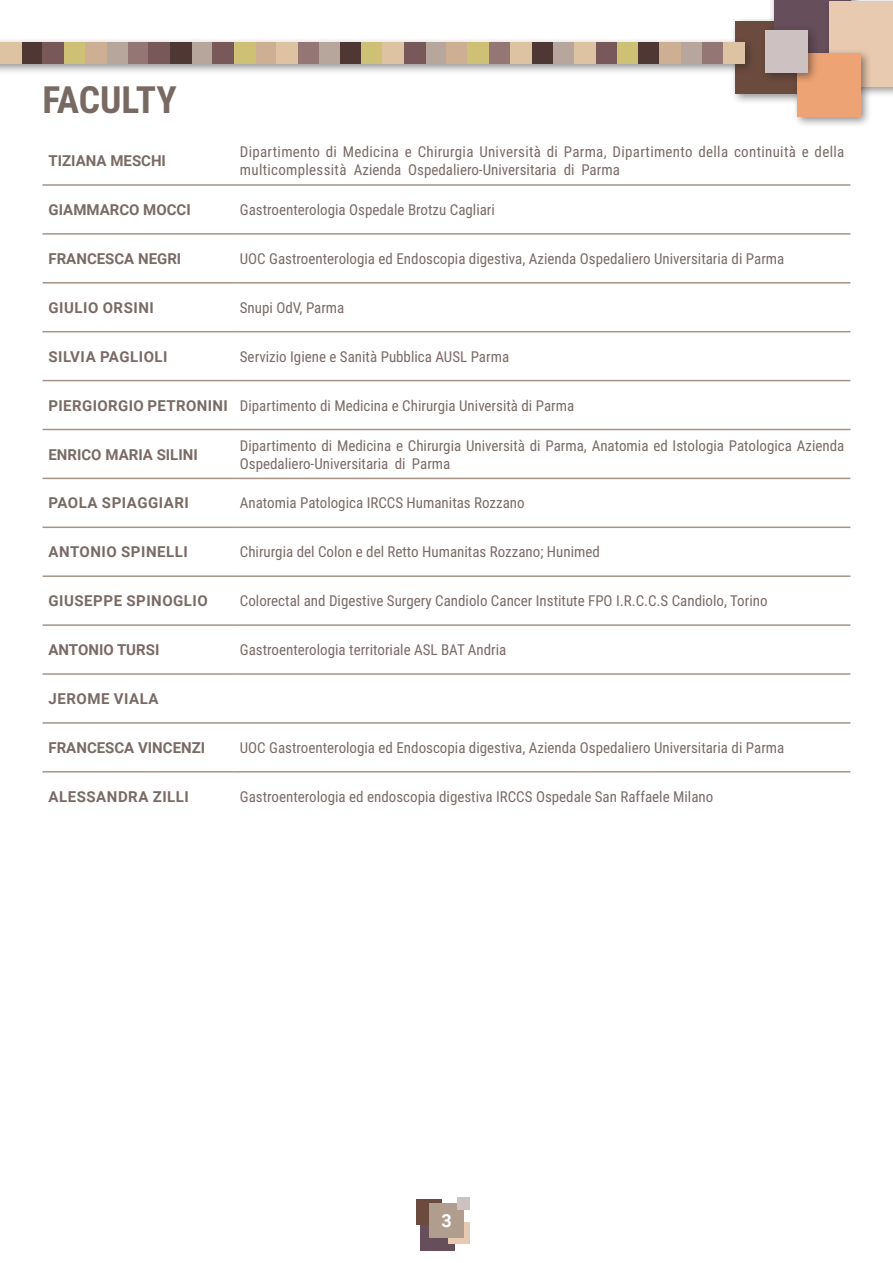
<style>
.page{position:relative;width:893px;height:1263px;background:#fff}
.page>*{position:absolute;margin:0;border:0;box-sizing:border-box;transform-origin:0 0}
.t1{font:700 37.5px "Roboto Condensed";letter-spacing:-.005em;color:#796963}
.t2{font:700 18px "Roboto";color:#fff}
.t3{font:15px "Roboto Condensed";color:#7a6a66}
.t4{font:700 15px "Roboto";letter-spacing:.025em;color:#7a6a66}
.t5{font:15px "Roboto Condensed";color:#7a6a67}
.t6{font:15px "Roboto Condensed";letter-spacing:.02em;color:#7a6a66}
.t7{font:700 15px "Roboto";color:#7a6a66}
.t8{font:700 15px "Roboto";color:#7a6a67}
</style>
<div class="page">
<div style="left:421px;top:1216px;width:34px;height:34px;background:#664e5b"></div>
<div style="left:417px;top:1199px;width:25px;height:26px;background:#6b4b3e"></div>
<div style="left:449px;top:1222px;width:21px;height:22px;background:#e8cab0"></div>
<div style="left:429px;top:1203px;width:34px;height:34px;background:#b19d8e"></div>
<div style="left:457px;top:1197px;width:13px;height:13px;background:#cdc1c1"></div>
<div style="left:730px;top:16px;width:89px;height:89px;background:#231f20;opacity:.5"></div>
<div style="left:736px;top:21px;width:72px;height:73px;background:#6b4b3e"></div>
<div style="left:774px;top:0;width:76px;height:64px;background:#664e5b"></div>
<div style="left:824px;top:0;width:69px;height:97px;background:#231f20;opacity:.5"></div>
<div style="left:829px;top:1px;width:64px;height:85px;background:#e8cab0"></div>
<div style="left:792px;top:48px;width:80px;height:80px;background:#231f20;opacity:.5"></div>
<div style="left:797px;top:53px;width:64px;height:64px;background:#eda374"></div>
<div style="left:760px;top:25px;width:59px;height:58px;background:#231f20;opacity:.5"></div>
<div style="left:765px;top:30px;width:43px;height:42px;background:#cdc1c1"></div>
<div style="left:0;top:37px;width:755px;height:38px;background:#231f20;opacity:.5"></div>
<div style="left:723px;top:43px;width:21px;height:21px;background:#ddc3a2"></div>
<div style="left:702px;top:43px;width:21px;height:21px;background:#947674"></div>
<div style="left:298px;top:43px;width:21px;height:21px;background:#947674"></div>
<div style="left:489px;top:43px;width:21px;height:21px;background:#947674"></div>
<div style="left:128px;top:43px;width:21px;height:21px;background:#947674"></div>
<div style="left:680px;top:43px;width:22px;height:21px;background:#b7a69c"></div>
<div style="left:106px;top:43px;width:22px;height:21px;background:#b7a69c"></div>
<div style="left:553px;top:43px;width:21px;height:21px;background:#b7a69c"></div>
<div style="left:319px;top:43px;width:21px;height:21px;background:#b7a69c"></div>
<div style="left:425px;top:43px;width:21px;height:21px;background:#b7a69c"></div>
<div style="left:191px;top:43px;width:22px;height:21px;background:#b7a69c"></div>
<div style="left:659px;top:43px;width:21px;height:21px;background:#cdaf93"></div>
<div style="left:255px;top:43px;width:21px;height:21px;background:#cdaf93"></div>
<div style="left:85px;top:43px;width:21px;height:21px;background:#cdaf93"></div>
<div style="left:446px;top:43px;width:22px;height:21px;background:#cdaf93"></div>
<div style="left:638px;top:43px;width:21px;height:21px;background:#4f3733"></div>
<div style="left:531px;top:43px;width:22px;height:21px;background:#4f3733"></div>
<div style="left:21px;top:43px;width:22px;height:21px;background:#4f3733"></div>
<div style="left:340px;top:43px;width:21px;height:21px;background:#4f3733"></div>
<div style="left:170px;top:43px;width:21px;height:21px;background:#4f3733"></div>
<div style="left:617px;top:43px;width:21px;height:21px;background:#cec175"></div>
<div style="left:64px;top:43px;width:21px;height:21px;background:#cec175"></div>
<div style="left:234px;top:43px;width:21px;height:21px;background:#cec175"></div>
<div style="left:468px;top:43px;width:21px;height:21px;background:#cec175"></div>
<div style="left:361px;top:43px;width:22px;height:21px;background:#cec175"></div>
<div style="left:595px;top:43px;width:22px;height:21px;background:#785859"></div>
<div style="left:43px;top:43px;width:21px;height:21px;background:#785859"></div>
<div style="left:404px;top:43px;width:21px;height:21px;background:#785859"></div>
<div style="left:149px;top:43px;width:21px;height:21px;background:#785859"></div>
<div style="left:213px;top:43px;width:21px;height:21px;background:#785859"></div>
<div style="left:574px;top:43px;width:21px;height:21px;background:#ddc3a2"></div>
<div style="left:276px;top:43px;width:22px;height:21px;background:#ddc3a2"></div>
<div style="left:383px;top:43px;width:21px;height:21px;background:#ddc3a2"></div>
<div style="left:0;top:43px;width:21px;height:21px;background:#ddc3a2"></div>
<div style="left:510px;top:43px;width:21px;height:21px;background:#ddc3a2"></div>
<hr style="left:43px;top:624px;width:191px;height:2px;background:#a59487">
<hr style="left:234px;top:624px;width:616px;height:2px;background:#a59487">
<hr style="left:43px;top:233px;width:191px;height:2px;background:#a59487">
<hr style="left:234px;top:233px;width:616px;height:2px;background:#a59487">
<hr style="left:43px;top:282px;width:191px;height:2px;background:#a59487">
<hr style="left:234px;top:282px;width:616px;height:2px;background:#a59487">
<hr style="left:43px;top:331px;width:191px;height:1px;background:#a59487">
<hr style="left:234px;top:331px;width:616px;height:1px;background:#a59487">
<hr style="left:43px;top:380px;width:191px;height:1px;background:#a59487">
<hr style="left:234px;top:380px;width:616px;height:1px;background:#a59487">
<hr style="left:43px;top:429px;width:191px;height:1px;background:#a59487">
<hr style="left:234px;top:429px;width:616px;height:1px;background:#a59487">
<hr style="left:43px;top:478px;width:191px;height:1px;background:#a59487">
<hr style="left:234px;top:478px;width:616px;height:1px;background:#a59487">
<hr style="left:43px;top:575px;width:191px;height:2px;background:#a59487">
<hr style="left:234px;top:575px;width:616px;height:2px;background:#a59487">
<hr style="left:43px;top:673px;width:191px;height:2px;background:#a59487">
<hr style="left:234px;top:673px;width:616px;height:2px;background:#a59487">
<hr style="left:43px;top:722px;width:191px;height:2px;background:#a59487">
<hr style="left:234px;top:722px;width:616px;height:2px;background:#a59487">
<hr style="left:43px;top:771px;width:191px;height:1px;background:#a59487">
<hr style="left:234px;top:771px;width:616px;height:1px;background:#a59487">
<hr style="left:43px;top:526px;width:191px;height:2px;background:#a59487">
<hr style="left:234px;top:526px;width:616px;height:2px;background:#a59487">
<hr style="left:43px;top:184px;width:191px;height:2px;background:#a59487">
<hr style="left:234px;top:184px;width:616px;height:2px;background:#a59487">
<p class="t1" style="left:43px;top:74px;width:136px">FACULTY</p>
<p class="t7" style="left:49px;top:150px;width:119px">TIZIANA MESCHI</p>
<p class="t7" style="left:49px;top:199px;width:144px">GIAMMARCO MOCCI</p>
<p class="t7" style="left:49px;top:248px;width:134px">FRANCESCA NEGRI</p>
<p class="t4" style="left:49px;top:297px;width:107px">GIULIO ORSINI</p>
<p class="t6" style="left:240px;top:141px;width:606px">Dipartimento di Medicina e Chirurgia Università di Parma, Dipartimento della continuità e della</p>
<p class="t6" style="left:240px;top:159px;width:108px">multicomplessità</p>
<p class="t3" style="left:240px;top:199px;width:257px">Gastroenterologia Ospedale Brotzu Cagliari</p>
<p class="t3" style="left:354px;top:159px;width:49px">Azienda</p>
<p class="t3" style="left:408px;top:159px;width:150px">Ospedaliero-Universitaria</p>
<p class="t3" style="left:564px;top:159px;width:12px">di</p>
<p class="t3" style="left:581px;top:159px;width:40px">Parma</p>
<p class="t3" style="left:240px;top:248px;width:546px">UOC Gastroenterologia ed Endoscopia digestiva, Azienda Ospedaliero Universitaria di Parma</p>
<p class="t3" style="left:240px;top:297px;width:106px">Snupi OdV, Parma</p>
<p class="t4" style="left:49px;top:346px;width:121px">SILVIA PAGLIOLI</p>
<p class="t3" style="left:240px;top:346px;width:271px">Servizio Igiene e Sanità Pubblica AUSL Parma</p>
<p class="t4" style="left:49px;top:395px;width:181px">PIERGIORGIO PETRONINI</p>
<p class="t7" style="left:49px;top:444px;width:151px">ENRICO MARIA SILINI</p>
<p class="t4" style="left:49px;top:493px;width:142px">PAOLA SPIAGGIARI</p>
<p class="t3" style="left:240px;top:395px;width:336px">Dipartimento di Medicina e Chirurgia Università di Parma</p>
<p class="t3" style="left:240px;top:435px;width:606px">Dipartimento di Medicina e Chirurgia Università di Parma, Anatomia ed Istologia Patologica Azienda</p>
<p class="t3" style="left:240px;top:453px;width:212px">Ospedaliero-Universitaria di Parma</p>
<p class="t3" style="left:240px;top:493px;width:286px">Anatomia Patologica IRCCS Humanitas Rozzano</p>
<p class="t4" style="left:49px;top:541px;width:141px">ANTONIO SPINELLI</p>
<p class="t3" style="left:240px;top:541px;width:361px">Chirurgia del Colon e del Retto Humanitas Rozzano; Hunimed</p>
<p class="t4" style="left:49px;top:590px;width:161px">GIUSEPPE SPINOGLIO</p>
<p class="t3" style="left:240px;top:590px;width:529px">Colorectal and Digestive Surgery Candiolo Cancer Institute FPO S.C.C.R. I Candiolo, Torino</p>
<p class="t8" style="left:49px;top:639px;width:112px">ANTONIO TURSI</p>
<p class="t4" style="left:49px;top:688px;width:112px">JEROME VIALA</p>
<p class="t5" style="left:240px;top:639px;width:268px">Gastroenterologia territoriale ASL BAT Andria</p>
<p class="t7" style="left:49px;top:737px;width:158px">FRANCESCA VINCENZI</p>
<p class="t4" style="left:49px;top:786px;width:142px">ALESSANDRA ZILLI</p>
<p class="t3" style="left:240px;top:737px;width:546px">UOC Gastroenterologia ed Endoscopia digestiva, Azienda Ospedaliero Universitaria di Parma</p>
<p class="t5" style="left:240px;top:786px;width:475px">Gastroenterologia ed endoscopia digestiva IRCCS Ospedale San Raffaele Milano</p>
<p class="t2" style="left:441px;top:1208px;width:12px">3</p>
</div>
